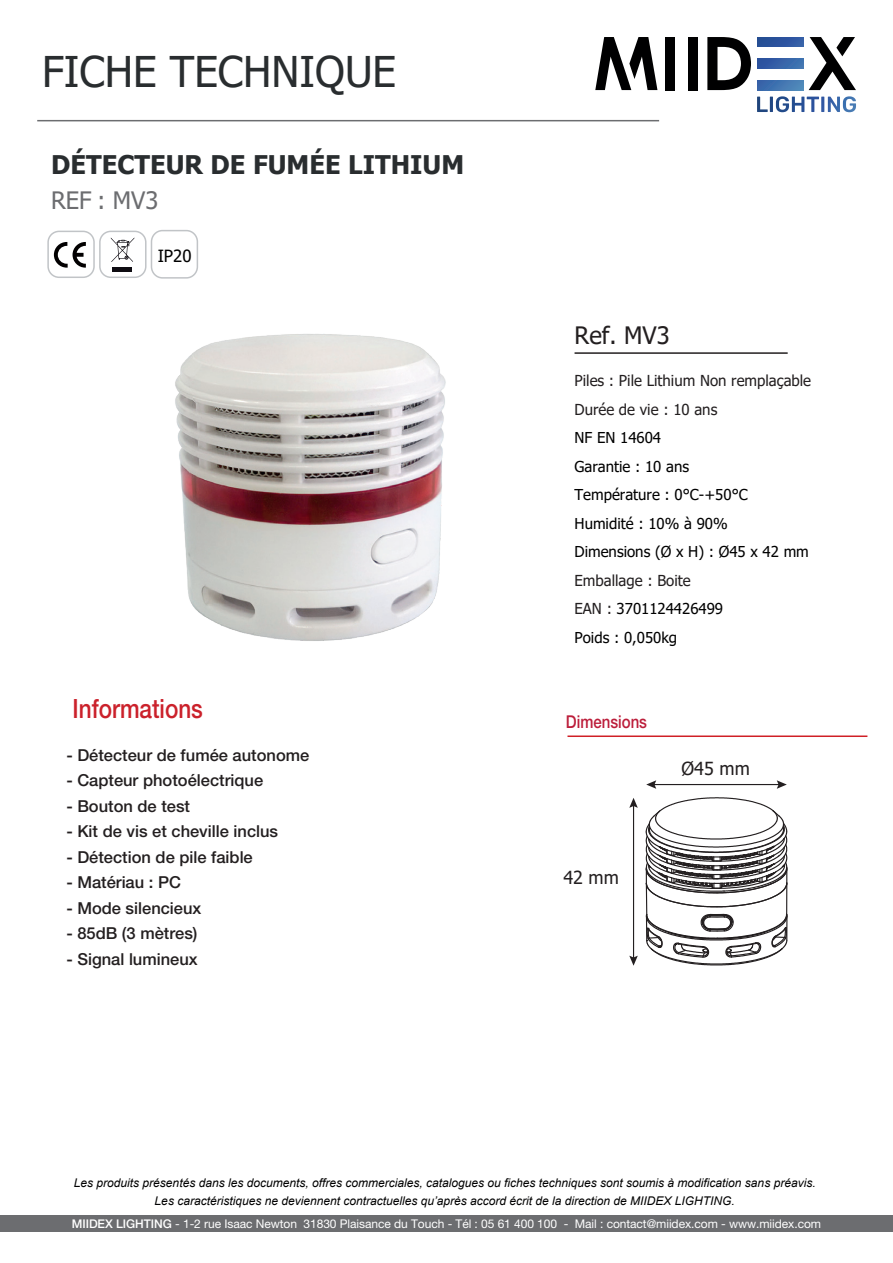
<style>
.page{position:relative;width:893px;height:1263px;background:#fff}
.page>*{position:absolute;margin:0;border:0;box-sizing:border-box;transform-origin:0 0}
.t1{font:42.3px "Tahoma";color:#292d2f}
.t2{font:500 26.55px "Helvetica Neue LT Std";color:#cb212b;scale:.85 1}
.t3{font:700 25.65px "Tahoma";color:#292d2f}
.t4{font:24px "Tahoma";color:#6c6d70}
.t5{font:24px "Tahoma";color:#231f20}
.t6{font:18px "Tahoma";color:#231f20}
.t7{font:500 17.7px "Helvetica Neue LT Std";color:#bc1e3b;scale:.85 1}
.t8{font:16.8px "Tahoma";color:#000}
.t9{font:500 16.5px "Helvetica Neue LT Std";color:#231f20}
.t10{font:15.15px/28.5px "Tahoma";color:#231f20}
.t11{font:15px/28.5px "Tahoma";color:#000}
.t12{font:italic 12px/17.1px "Arial";color:#000001;text-align:center}
.t13{font:12px "Helvetica Neue LT Std";letter-spacing:-.005em;color:#fff}
.s1{font-size:15.15px;color:#231f20}
.s2{font-weight:500}
</style>
<div class="page">
<div style="left:0;top:1215px;width:893px;height:16px;background:#6c6d70"></div>
<div style="left:47px;top:231px;width:48px;height:47px;border:1px solid #c1c4c7;border-radius:11px"></div>
<div style="left:99px;top:231px;width:48px;height:47px;border:1px solid #c1c4c7;border-radius:11px"></div>
<svg style="left:54px;top:242px;width:32px;height:26px"></svg>
<svg style="left:111px;top:238px;width:23px;height:24px"></svg>
<div style="left:113px;top:267px;width:19px;height:5px;background:#0f0c12"></div>
<div style="left:151px;top:230px;width:47px;height:49px;border:1px solid #c1c4c7;border-radius:11px"></div>
<hr style="left:575px;top:352px;width:213px;height:2px;background:#231f20">
<hr style="left:567px;top:735px;width:300px;height:2px;background:#d01f26">
<svg style="left:645px;top:797px;width:143px;height:169px"></svg>
<hr style="left:653px;top:784px;width:127px;height:1px;background:#231f20">
<svg style="left:646px;top:780px;width:10px;height:9px"></svg>
<svg style="left:777px;top:780px;width:10px;height:9px"></svg>
<hr style="left:633px;top:805px;width:1px;height:154px;background:#231f20">
<svg style="left:629px;top:798px;width:9px;height:10px"></svg>
<svg style="left:629px;top:956px;width:9px;height:10px"></svg>
<img style="left:175px;top:334px;width:271px;height:307px">
<hr style="left:37px;top:120px;width:622px;height:1px;background:#6c6d70">
<svg style="left:809px;top:37px;width:47px;height:53px"></svg>
<svg style="left:707px;top:37px;width:44px;height:53px"></svg>
<div style="left:688px;top:37px;width:10px;height:53px;background:#000001"></div>
<div style="left:665px;top:37px;width:10px;height:53px;background:#000001"></div>
<svg style="left:757px;top:96px;width:99px;height:16px"></svg>
<svg style="left:595px;top:37px;width:62px;height:53px"></svg>
<svg style="left:757px;top:37px;width:46px;height:9px"></svg>
<svg style="left:757px;top:59px;width:46px;height:9px"></svg>
<svg style="left:757px;top:81px;width:46px;height:9px"></svg>
<h1 class="t1" style="left:42px;top:43px;width:356px">FICHE TECHNIQUE</h1>
<h3 class="t3" style="left:51px;top:146px;width:415px">DÉTECTEUR DE FUMÉE LITHIUM</h3>
<h3 class="t4" style="left:51px;top:184px;width:109px">REF : MV3</h3>
<h3 class="t8" style="left:158px;top:244px;width:35px">IP20</h3>
<h2 class="t2" style="left:73px;top:693px;width:155px">Informations</h2>
<h3 class="t9" style="left:66px;top:745px;width:244px">- Détecteur de fumée autonome</h3>
<h3 class="t9" style="left:66px;top:770px;width:198px">- Capteur photoélectrique</h3>
<h3 class="t9" style="left:66px;top:796px;width:125px">- Bouton de test</h3>
<h3 class="t9" style="left:66px;top:821px;width:213px">- Kit de vis et cheville inclus</h3>
<h3 class="t9" style="left:66px;top:847px;width:188px">- Détection de pile faible</h3>
<h3 class="t9" style="left:66px;top:872px;width:116px">- Matériau : PC</h3>
<h3 class="t9" style="left:66px;top:898px;width:137px">- Mode silencieux</h3>
<h3 class="t9" style="left:66px;top:923px;width:133px">- 85dB (3 mètres)</h3>
<h3 class="t9" style="left:66px;top:949px;width:133px">- Signal lumineux</h3>
<h3 class="t5" style="left:575px;top:320px;width:97px">Ref. MV3</h3>
<p class="t10" style="left:575px;top:367px;width:238px">Piles : Pile Lithium Non remplaçable<br>Durée de vie : 10 ans</p>
<p class="t11" style="left:575px;top:424px;width:236px">NF EN 14604<br>Garantie : 10 ans<br>Température : 0°C-+50°C<br>Humidité : 10% à 90%<br>Dimensions (Ø x H) : Ø45 x 42 mm</p>
<p class="t10" style="left:575px;top:567px;width:118px">Emballage : Boite</p>
<p class="t11" style="left:574px;top:595px;width:150px"><span class="s1">EAN :</span> 3701124426499<br>Poids : 0,050kg</p>
<h3 class="t7" style="left:566px;top:711px;width:97px">Dimensions</h3>
<h3 class="t6" style="left:681px;top:757px;width:70px">Ø45 mm</h3>
<h3 class="t6" style="left:563px;top:865px;width:57px">42 mm</h3>
<p class="t12" style="left:74px;top:1175px;width:743px">Les produits présentés dans les documents, offres commerciales, catalogues ou fiches techniques sont soumis à modification sans préavis.<br>Les caractéristiques ne deviennent contractuelles qu’après accord écrit de la direction de MIIDEX LIGHTING.</p>
<p class="t13" style="left:72px;top:1216px;width:751px"><span class="s2">MIIDEX LIGHTING</span> - 1-2 rue Isaac Newton 31830 Plaisance du Touch - Tél : 05 61 400 100 - Mail : contact@miidex.com - www.miidex.com</p>
</div>
